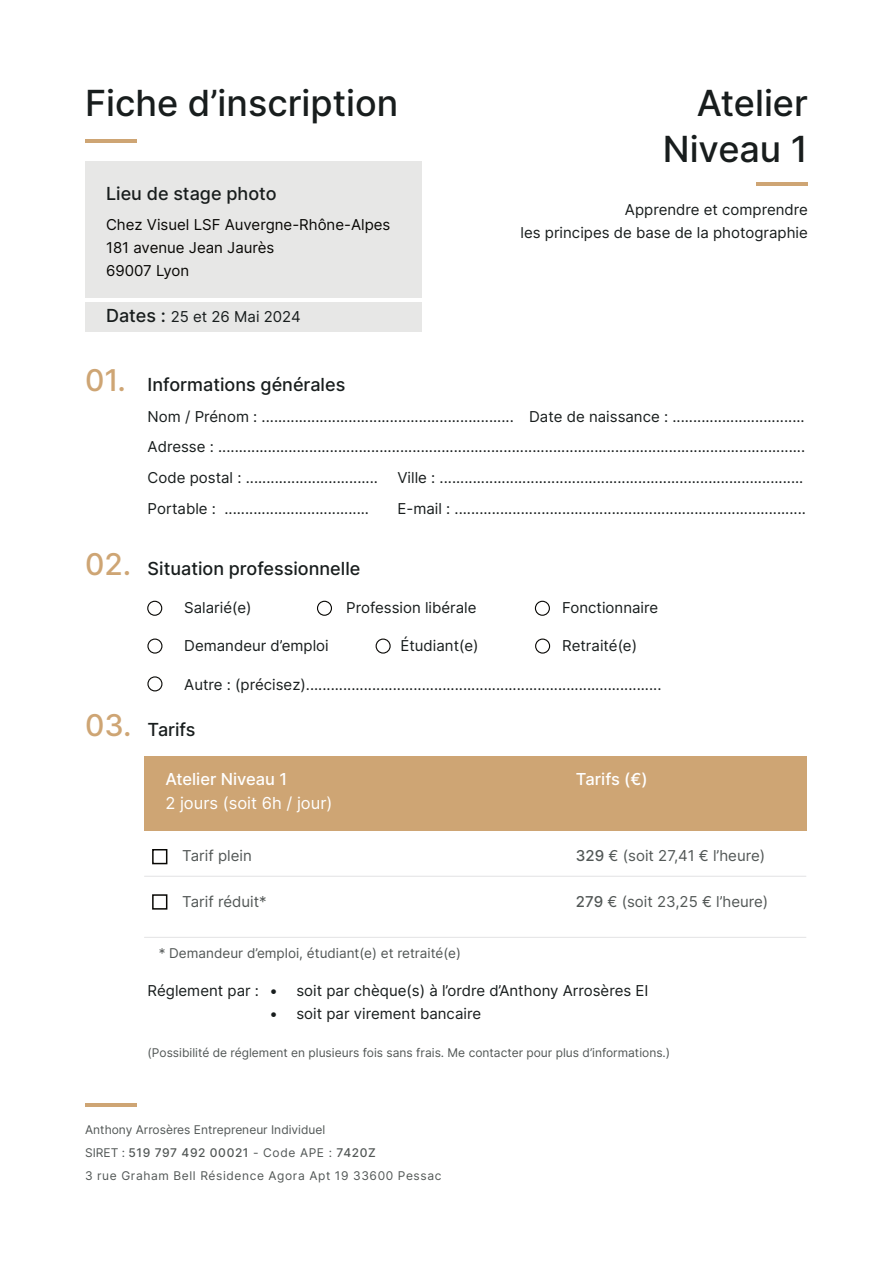
<style>
.page{position:relative;width:893px;height:1263px;background:#fff}
.page>*{position:absolute;margin:0;border:0;box-sizing:border-box;transform-origin:0 0}
.t1{font:500 36px/45.9px "Inter";color:#181d1d;text-align:right}
.t2{font:500 30px "Inter";color:#cea574}
.t3{font:500 18px "Inter";color:#181d1d}
.t4{font:500 16.5px "Inter";color:#fff}
.t5{font:16.5px "Inter";color:#fff}
.t6{font:15px/30.6px "Inter";color:#181d1d}
.t7{font:15px "Inter";color:#525756}
.t8{font:15px/23px "Inter";color:#080704}
.t9{font:13.5px "Inter";color:#525756}
.t10{font:12px/23px "Inter";letter-spacing:.03em;color:#525756}
.t11{font:12px "Inter";color:#525756}
.s1{font-weight:500;font-size:18px}
.s2{font-size:30px;color:#cea574}
.s3{font-weight:500}
</style>
<div class="page">
<hr style="left:85px;top:139px;width:51px;height:3px;background:#cea574">
<hr style="left:757px;top:182px;width:51px;height:3px;background:#cea574">
<hr style="left:85px;top:1103px;width:51px;height:3px;background:#cea574">
<div style="left:85px;top:161px;width:336px;height:136px;background:#e7e7e6"></div>
<div style="left:85px;top:302px;width:336px;height:30px;background:#e7e7e6"></div>
<div style="left:147px;top:601px;width:15px;height:15px;border:1px solid #080704;border-radius:50%"></div>
<div style="left:147px;top:638px;width:15px;height:16px;border:1px solid #080704;border-radius:50%"></div>
<div style="left:147px;top:676px;width:15px;height:15px;border:1px solid #080704;border-radius:50%"></div>
<div style="left:535px;top:601px;width:15px;height:15px;border:1px solid #080704;border-radius:50%"></div>
<div style="left:535px;top:638px;width:15px;height:16px;border:1px solid #080704;border-radius:50%"></div>
<div style="left:317px;top:601px;width:15px;height:15px;border:1px solid #080704;border-radius:50%"></div>
<div style="left:376px;top:638px;width:15px;height:16px;border:1px solid #080704;border-radius:50%"></div>
<div style="left:144px;top:756px;width:662px;height:74px;background:#cea574"></div>
<hr style="left:144px;top:876px;width:662px;height:1px;background:#e3e3e4">
<hr style="left:144px;top:937px;width:662px;height:1px;background:#e3e3e4">
<div style="left:152px;top:849px;width:15px;height:15px;border:2px solid #080704"></div>
<div style="left:152px;top:894px;width:15px;height:16px;border:2px solid #080704"></div>
<h1 class="t1" style="left:85px;top:80px;width:315px">Fiche d’inscription</h1>
<h1 class="t1" style="left:663px;top:80px;width:147px">Atelier<br>Niveau 1</h1>
<p class="t3" style="left:106px;top:182px;width:172px">Lieu de stage photo</p>
<p class="t8" style="left:106px;top:214px;width:286px">Chez Visuel LSF Auvergne-Rhône-Alpes<br>181 avenue Jean Jaurès<br>69007 Lyon</p>
<p class="t6" style="left:106px;top:302px;width:196px"><span class="s1">Dates :</span> 25 et 26 Mai 2024</p>
<h2 class="t2" style="left:85px;top:362px;width:42px">01.</h2>
<p class="t3" style="left:148px;top:374px;width:199px">Informations générales</p>
<p class="t6" style="left:521px;top:198px;width:289px;line-height:23px;text-align:right">Apprendre et comprendre<br>les principes de base de la photographie</p>
<p class="t6" style="left:148px;top:401px;width:368px">Nom / Prénom : .............................................................</p>
<p class="t6" style="left:148px;top:401px;width:659px;text-indent:382px">Date de naissance : ................................<br>Adresse : ..............................................................................................................................................<br>Code postal : ................................<br>Portable : ...................................</p>
<p class="t6" style="left:397px;top:462px;width:407px">Ville : ........................................................................................</p>
<p class="t6" style="left:397px;top:493px;width:410px">E-mail : .....................................................................................</p>
<p class="t3" style="left:85px;top:557px;width:277px"><span class="s2">02.</span> Situation professionnelle</p>
<p class="t6" style="left:184px;top:592px;width:69px">Salarié(e)</p>
<p class="t6" style="left:346px;top:592px;width:132px">Profession libérale</p>
<p class="t6" style="left:562px;top:592px;width:97px">Fonctionnaire</p>
<p class="t6" style="left:184px;top:631px;width:146px">Demandeur d’emploi</p>
<p class="t6" style="left:400px;top:631px;width:80px">Étudiant(e)</p>
<p class="t6" style="left:562px;top:631px;width:76px">Retraité(e)</p>
<p class="t6" style="left:184px;top:669px;width:479px">Autre : (précisez)......................................................................................</p>
<p class="t3" style="left:85px;top:718px;width:112px"><span class="s2">03.</span> Tarifs</p>
<p class="t4" style="left:165px;top:769px;width:123px">Atelier Niveau 1</p>
<p class="t5" style="left:165px;top:793px;width:169px">2 jours (soit 6h / jour)</p>
<p class="t4" style="left:576px;top:769px;width:73px">Tarifs (€)</p>
<p class="t7" style="left:182px;top:846px;width:71px">Tarif plein</p>
<p class="t7" style="left:576px;top:846px;width:191px"><span class="s3">329</span> € (soit 27,41 € l’heure)</p>
<p class="t7" style="left:182px;top:892px;width:86px">Tarif réduit*</p>
<p class="t7" style="left:576px;top:892px;width:194px"><span class="s3">279</span> € (soit 23,25 € l’heure)</p>
<p class="t9" style="left:159px;top:944px;width:304px">* Demandeur d’emploi, étudiant(e) et retraité(e)</p>
<p class="t6" style="left:269px;top:975px;width:380px">• soit par chèque(s) à l’ordre d’Anthony Arrosères EI</p>
<p class="t6" style="left:269px;top:998px;width:213px">• soit par virement bancaire</p>
<p class="t11" style="left:148px;top:1045px;width:524px">(Possibilité de réglement en plusieurs fois sans frais. Me contacter pour plus d’informations.)</p>
<p class="t6" style="left:148px;top:975px;width:113px">Réglement par :</p>
<p class="t10" style="left:85px;top:1118px;width:358px">Anthony Arrosères Entrepreneur Individuel<br>SIRET : <span class="s3">519 797 492 00021</span> - Code APE : <span class="s3">7420Z<br></span>3 rue Graham Bell Résidence Agora Apt 19 33600 Pessac</p>
</div>
